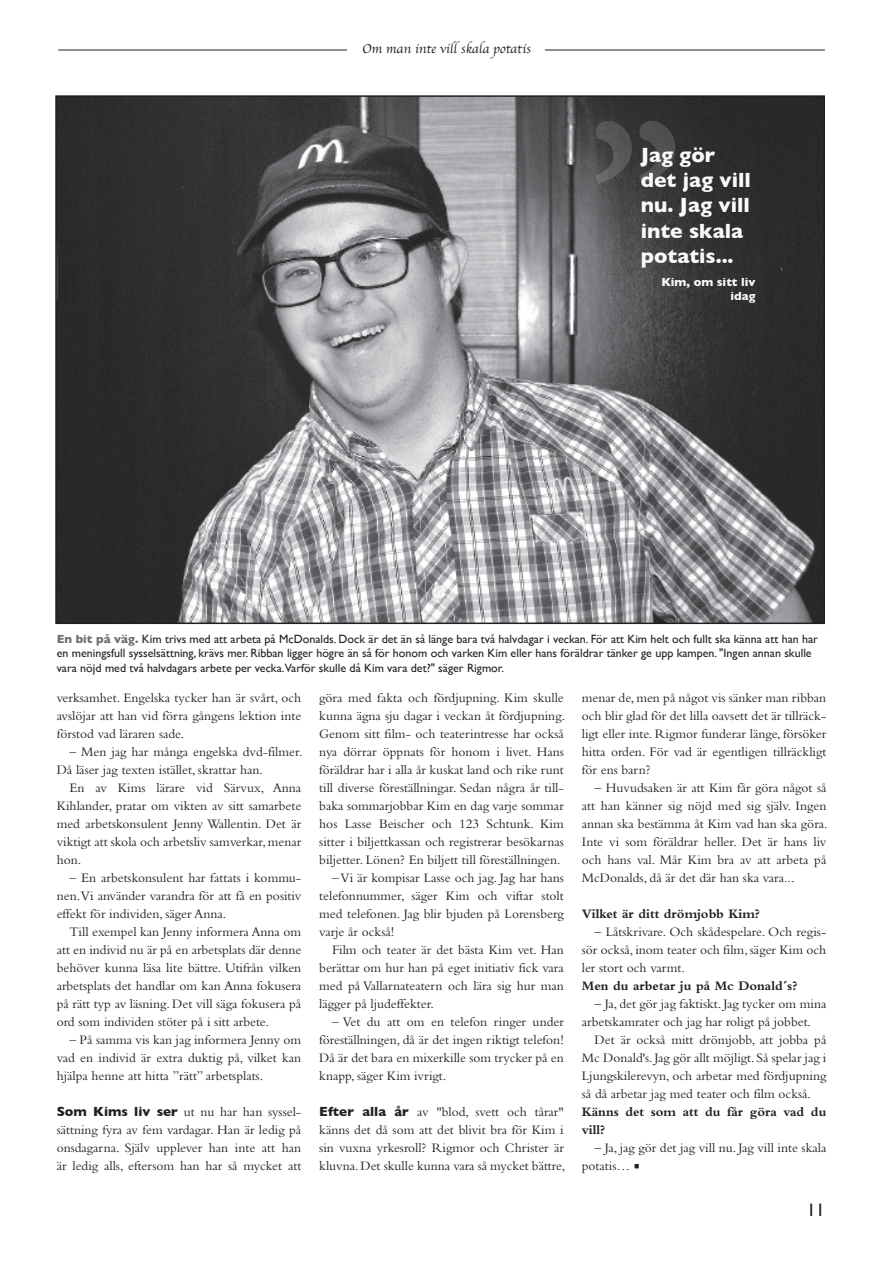
<style>
.page{position:relative;width:893px;height:1263px;background:#fff}
.page>*{position:absolute;margin:0;border:0;box-sizing:border-box;transform-origin:0 0}
.t1{font:700 condensed 225px "Minion Pro";color:#fff}
.Billboard{font:700 21px/25.2px "Gill Sans";color:#fafafa}
.t2{font:18px "Gill Sans";color:#231f20}
.Brödtext_med_indrag{font:13.5px/18px "Bembo";color:#231f20;text-align:justify}
.Mellisingång{font:13.5px/18px "Bembo";color:#231f20;text-align:justify}
.Brödtext_utan_indrag{font:700 13.5px/18px "Bembo";color:#231f20}
.t3{font:13.5px "Apple Chancery";color:#231f20}
.Bildrubrik{font:12px/14.4px "Gill Sans";color:#231f20}
.Billboard_namn{font:700 12px "Gill Sans";color:#fafafa}
.s1{font-weight:700;color:#6c6d70}
.s2{font-family:"Gill Sans";font-weight:700}
.s3{font-family:"Minion Pro";font-size:15px}
</style>
<div class="page">
<hr style="left:58px;top:50px;width:767px;height:1px;background:#231f20">
<div style="left:348px;top:40px;width:197px;height:15px;background:#fff"></div>
<img style="left:58px;top:98px;width:764px;height:523px">
<p class="t3" style="left:362px;top:38px;width:170px">Om man inte vill skala potatis</p>
<h1 class="t1" style="left:588px;top:51px;width:96px">”</h1>
<p class="Billboard" style="left:641px;top:142px;width:112px">Jag gör det jag vill nu. Jag vill inte skala potatis...</p>
<p class="Billboard_namn" style="left:661px;top:272px;width:96px">Kim, om sitt liv</p>
<p class="Billboard_namn" style="left:730px;top:287px;width:27px">idag</p>
<p class="Bildrubrik" style="left:57px;top:632px;width:763px"><span class="s1">En bit på väg.</span> Kim trivs med att arbeta på McDonalds. Dock är det än så länge bara två halvdagar i veckan. För att Kim helt och fullt ska känna att han har en meningsfull sysselsättning, krävs mer. Ribban ligger högre än så för honom och varken Kim eller hans föräldrar tänker ge upp kampen. "Ingen annan skulle vara nöjd med två halvdagars arbete per vecka.Varför skulle då Kim vara det?" säger Rigmor.</p>
<p class="Brödtext_med_indrag" style="left:57px;top:689px;width:246px">verksamhet. Engelska tycker han är svårt, och avslöjar att han vid förra gångens lektion inte förstod vad läraren sade.</p>
<p class="Brödtext_med_indrag" style="left:57px;top:743px;width:247px;text-indent:13px">– Men jag har många engelska dvd-filmer.<br>Då läser jag texten istället, skrattar han.</p>
<p class="Brödtext_med_indrag" style="left:57px;top:779px;width:246px;text-indent:13px">En av Kims lärare vid Särvux, Anna Kihlander, pratar om vikten av sitt samarbete med arbetskonsulent Jenny Wallentin. Det är viktigt att skola och arbetsliv samverkar, menar hon.</p>
<p class="Brödtext_med_indrag" style="left:57px;top:869px;width:246px;text-indent:13px">– En arbetskonsulent har fattats i kommu&shy;nen.Vi använder varandra för att få en positiv effekt för individen, säger Anna.</p>
<p class="Brödtext_med_indrag" style="left:57px;top:923px;width:246px;text-indent:13px">Till exempel kan Jenny informera Anna om att en individ nu är på en arbetsplats där denne behöver kunna läsa lite bättre. Utifrån vilken arbetsplats det handlar om kan Anna fokusera på rätt typ av läsning. Det vill säga fokusera på ord som individen stöter på i sitt arbete.</p>
<p class="Brödtext_med_indrag" style="left:57px;top:1031px;width:246px;text-indent:13px">– På samma vis kan jag informera Jenny om vad en individ är extra duktig på, vilket kan hjälpa henne att hitta ”rätt” arbetsplats.</p>
<p class="Mellisingång" style="left:57px;top:1103px;width:246px"><span class="s2">Som Kims liv ser</span> ut nu har han syssel&shy;sättning fyra av fem vardagar. Han är ledig på onsdagarna. Själv upplever han inte att han är ledig alls, eftersom han har så mycket att</p>
<p class="Mellisingång" style="left:319px;top:689px;width:247px">göra med fakta och fördjupning. Kim skulle kunna ägna sju dagar i veckan åt fördjupning.<br>Genom sitt film- och teaterintresse har också nya dörrar öppnats för honom i livet. Hans föräldrar har i alla år kuskat land och rike runt till diverse föreställningar. Sedan några år till&shy;baka sommarjobbar Kim en dag varje sommar hos Lasse Beischer och 123 Schtunk. Kim sitter i biljettkassan och registrerar besökarnas biljetter. Lönen? En biljett till föreställningen.</p>
<p class="Brödtext_med_indrag" style="left:319px;top:869px;width:246px;text-indent:13px">– Vi är kompisar Lasse och jag. Jag har hans telefonnummer, säger Kim och viftar stolt med telefonen. Jag blir bjuden på Lorensberg varje år också!</p>
<p class="Brödtext_med_indrag" style="left:319px;top:941px;width:246px;text-indent:13px">Film och teater är det bästa Kim vet. Han berättar om hur han på eget initiativ fick vara med på Vallarnateatern och lära sig hur man lägger på ljudeffekter.</p>
<p class="Brödtext_med_indrag" style="left:319px;top:1013px;width:246px;text-indent:13px">– Vet du att om en telefon ringer under föreställningen, då är det ingen riktigt telefon!<br>Då är det bara en mixerkille som trycker på en knapp, säger Kim ivrigt.</p>
<p class="Mellisingång" style="left:319px;top:1103px;width:247px"><span class="s2">Efter alla år</span> av "blod, svett och tårar" känns det då som att det blivit bra för Kim i sin vuxna yrkesroll? Rigmor och Christer är kluvna. Det skulle kunna vara så mycket bättre,</p>
<p class="Mellisingång" style="left:582px;top:689px;width:246px">menar de, men på något vis sänker man ribban och blir glad för det lilla oavsett det är tillräck&shy;ligt eller inte. Rigmor funderar länge, försöker hitta orden. För vad är egentligen tillräckligt för ens barn?</p>
<p class="Brödtext_med_indrag" style="left:582px;top:779px;width:247px;text-indent:13px">– Huvudsaken är att Kim får göra något så att han känner sig nöjd med sig själv. Ingen annan ska bestämma åt Kim vad han ska göra.<br>Inte vi som föräldrar heller. Det är hans liv och hans val. Mår Kim bra av att arbeta på McDonalds, då är det där han ska vara...</p>
<p class="Brödtext_utan_indrag" style="left:582px;top:905px;width:180px">Vilket är ditt drömjobb Kim?</p>
<p class="Brödtext_med_indrag" style="left:582px;top:923px;width:246px;text-indent:13px">– Låtskrivare. Och skådespelare. Och regis&shy;sör också, inom teater och film, säger Kim och ler stort och varmt.</p>
<p class="Brödtext_utan_indrag" style="left:582px;top:977px;width:217px">Men du arbetar ju på Mc Donald´s?</p>
<p class="Brödtext_med_indrag" style="left:582px;top:995px;width:246px;text-indent:13px">– Ja, det gör jag faktiskt. Jag tycker om mina arbetskamrater och jag har roligt på jobbet.</p>
<p class="Brödtext_med_indrag" style="left:582px;top:1031px;width:246px;text-indent:13px">Det är också mitt drömjobb, att jobba på Mc Donald's. Jag gör allt möjligt. Så spelar jag i Ljungskilerevyn, och arbetar med fördjupning så då arbetar jag med teater och film också.</p>
<p class="Brödtext_utan_indrag" style="left:582px;top:1103px;width:246px">Känns det som att du får göra vad du vill?</p>
<p class="Brödtext_med_indrag" style="left:582px;top:1139px;width:246px;text-indent:13px">– Ja, jag gör det jag vill nu. Jag vill inte skala potatis… <span class="s3">■</span></p>
<h3 class="t2" style="left:807px;top:1199px;width:19px">11</h3>
</div>
